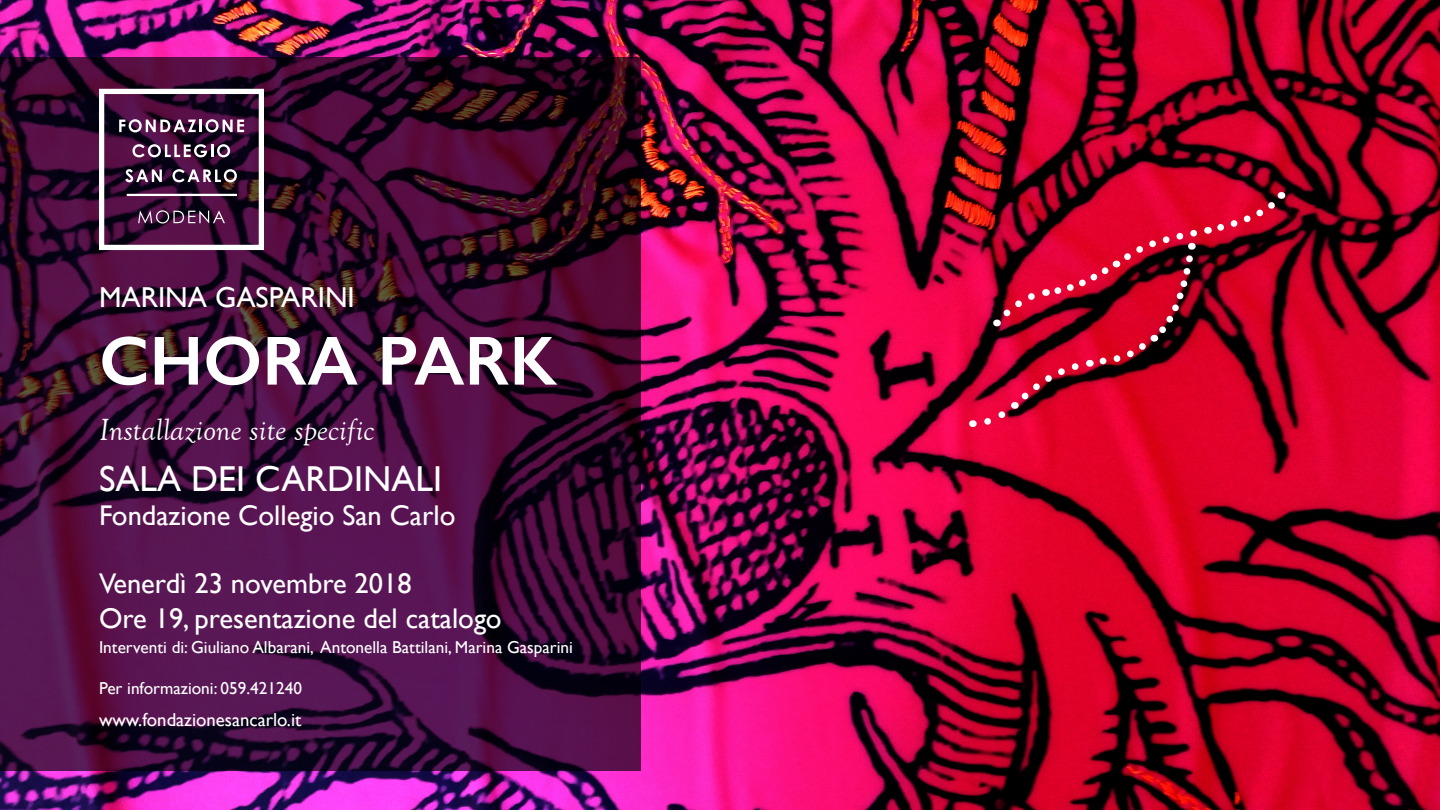
<style>
.page{position:relative;width:1440px;height:810px;background:#fff}
.page>*{position:absolute;margin:0;border:0;box-sizing:border-box;transform-origin:0 0}
.t1{font:600 69.75px "Gill Sans";color:#fff}
.t2{font:36px "Gill Sans";color:#fff}
.t3{font:italic 31.5px "Goudy Old Style T";color:#fff}
.t4{font:28.8px "Gill Sans";color:#fff}
.t5{font:28.5px/34.2px "Gill Sans";color:#fff}
.t6{font:18.75px "Gill Sans";color:#fff}
.t7{font:17.25px "Gill Sans";color:#fff}
</style>
<div class="page">
<img style="left:0;top:0;width:1440px;height:810px">
<svg style="left:0;top:57px;width:640px;height:714px;background:#400d37"></svg>
<svg style="left:119px;top:119px;width:125px;height:13px"></svg>
<svg style="left:132px;top:144px;width:98px;height:13px"></svg>
<svg style="left:125px;top:169px;width:37px;height:13px"></svg>
<svg style="left:173px;top:169px;width:64px;height:13px"></svg>
<div style="left:99px;top:89px;width:165px;height:161px;border:5px solid #fff"></div>
<svg style="left:138px;top:210px;width:87px;height:14px"></svg>
<hr style="left:127px;top:194px;width:110px;height:2px;background:#fff">
<svg style="left:972px;top:192px;width:310px;height:239px;background:#aa0726"></svg>
<h3 class="t4" style="left:99px;top:280px;width:257px">MARINA GASPARINI</h3>
<h1 class="t1" style="left:99px;top:319px;width:459px">CHORA PARK</h1>
<h3 class="t3" style="left:99px;top:412px;width:277px">Installazione site specific</h3>
<h2 class="t2" style="left:99px;top:458px;width:345px">SALA DEI CARDINALI</h2>
<h3 class="t5" style="left:99px;top:498px;width:358px">Fondazione Collegio San Carlo</h3>
<h3 class="t5" style="left:99px;top:566px;width:404px">Venerdì 23 novembre 2018<br>Ore 19, presentazione del catalogo</h3>
<p class="t7" style="left:99px;top:637px;width:475px">Interventi di: Giuliano Albarani, Antonella Battilani, Marina Gasparini</p>
<p class="t7" style="left:99px;top:678px;width:204px">Per informazioni: 059.421240</p>
<p class="t6" style="left:99px;top:708px;width:204px">www.fondazionesancarlo.it</p>
</div>
